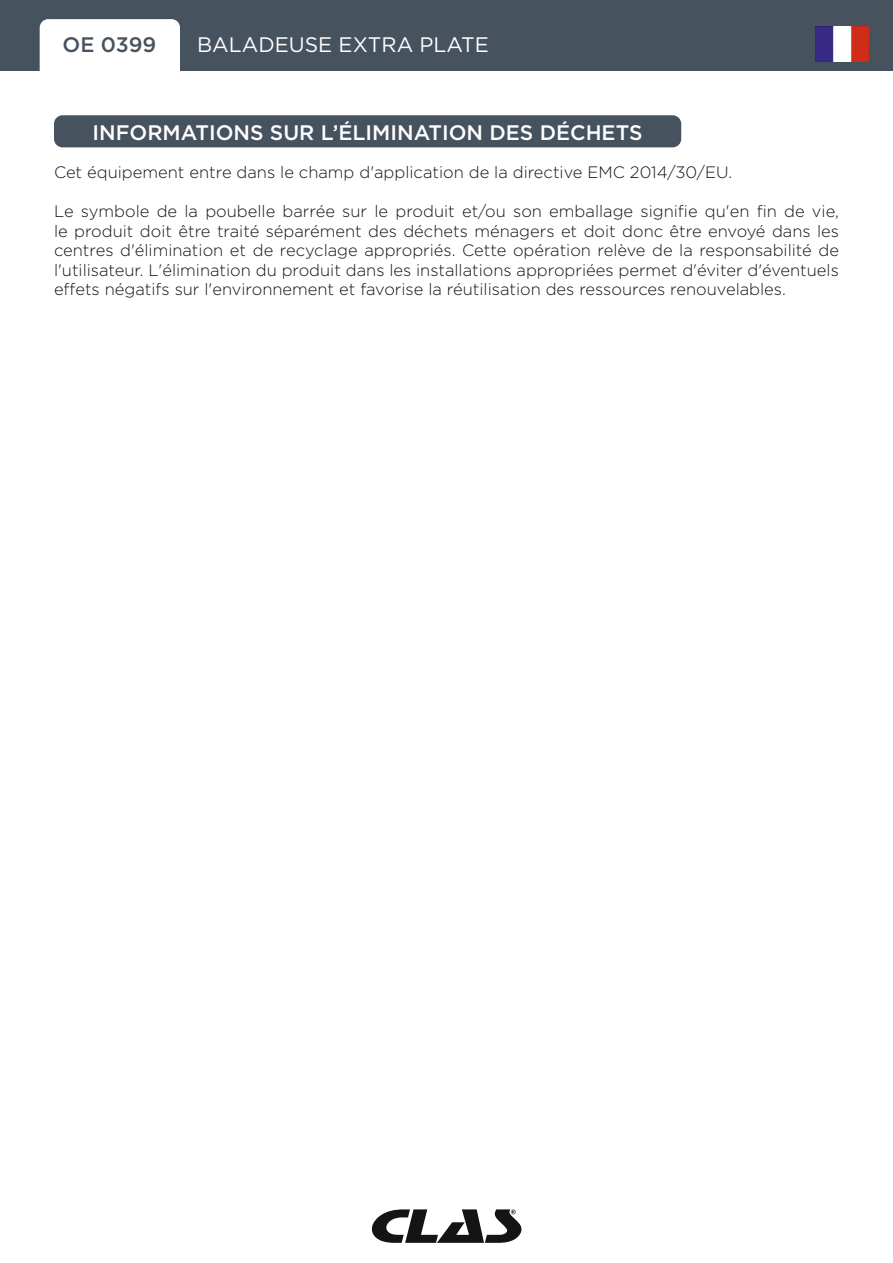
<style>
.page{position:relative;width:893px;height:1263px;background:#fff}
.page>*{position:absolute;margin:0;border:0;box-sizing:border-box;transform-origin:0 0}
.t1{font:500 21px "Gotham";color:#fff}
.t2{font:21px "Gotham";color:#fff}
.t3{font:500 21px "Gotham";letter-spacing:-.005em;color:#47525f}
.t4{font:300 16.5px/19.5px "Gotham";color:#131413;text-align:justify}
</style>
<div class="page">
<div style="left:0;top:0;width:893px;height:71px;background:#47525f"></div>
<div style="left:40px;top:19px;width:140px;height:70px;background:#fff;border-radius:9px"></div>
<img style="left:816px;top:26px;width:53px;height:35px">
<svg style="left:371px;top:1209px;width:151px;height:34px"></svg>
<div style="left:54px;top:115px;width:627px;height:32px;background:#47525f;border-radius:9px"></div>
<p class="t3" style="left:63px;top:31px;width:95px">OE 0399</p>
<p class="t2" style="left:197px;top:31px;width:293px">BALADEUSE EXTRA PLATE</p>
<p class="t1" style="left:93px;top:119px;width:551px">INFORMATIONS SUR L’ÉLIMINATION DES DÉCHETS</p>
<p class="t4" style="left:54px;top:162px;width:680px">Cet équipement entre dans le champ d'application de la directive EMC 2014/30/EU.</p>
<p class="t4" style="left:54px;top:201px;width:786px">Le symbole de la poubelle barrée sur le produit et/ou son emballage signifie qu'en fin de vie, le produit doit être traité séparément des déchets ménagers et doit donc être envoyé dans les centres d'élimination et de recyclage appropriés. Cette opération relève de la responsabilité de l'utilisateur. L'élimination du produit dans les installations appropriées permet d'éviter d'éventuels effets négatifs sur l'environnement et favorise la réutilisation des ressources renouvelables.</p>
</div>
